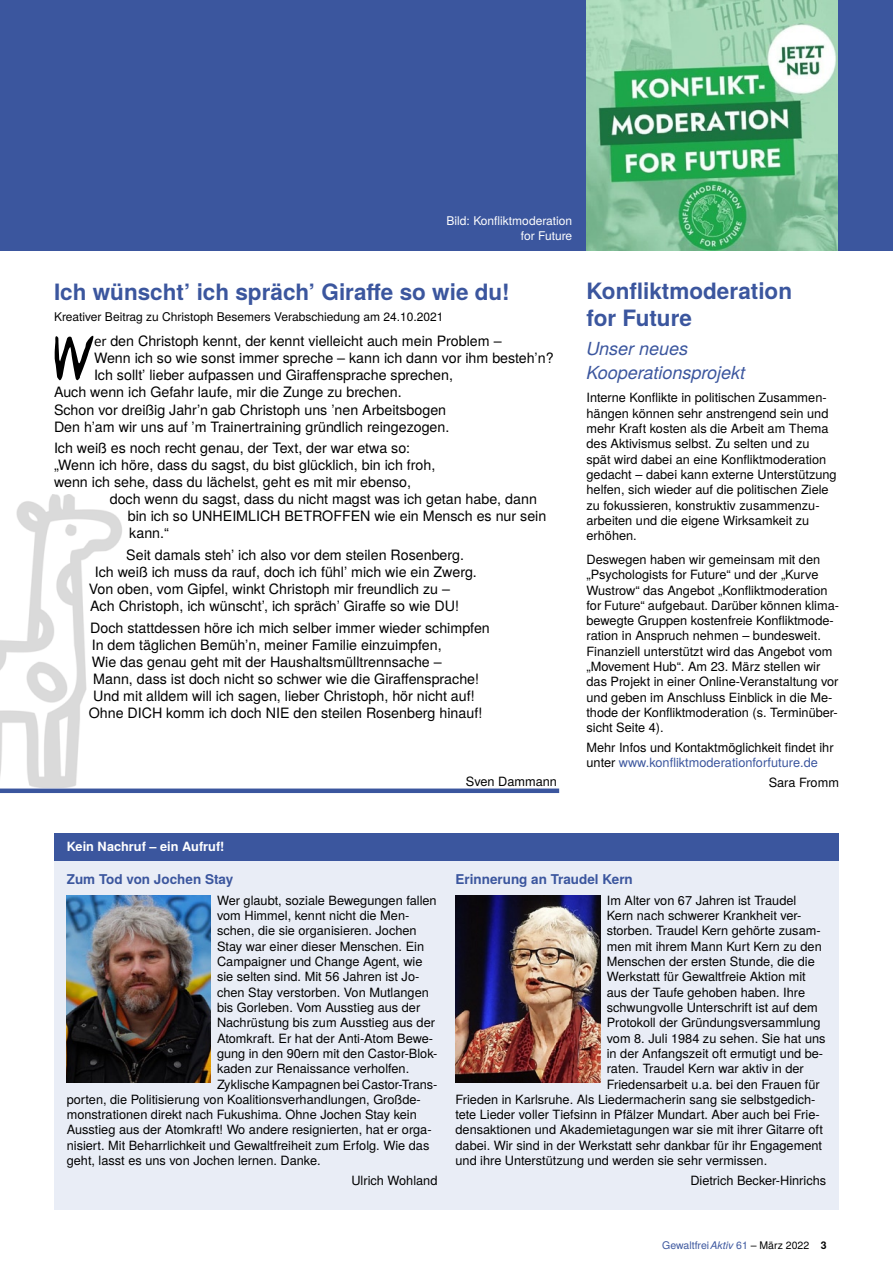
<style>
.page{position:relative;width:893px;height:1263px;background:#fff}
.page>*{position:absolute;margin:0;border:0;box-sizing:border-box;transform-origin:0 0}
.t1{font:62.55px "Greta Grotesk";color:#000}
.t2{font:700 22.5px/27px "Te X Gyre Heros";color:#3b569e}
.t3{font:italic 18px/24px "Te X Gyre Heros";color:#3b569e}
.t4{font:14.25px/17.1px "Te X Gyre Heros";color:#000}
.t5{font:700 13.5px "Te X Gyre Heros";color:#3b569e}
.t6{font:12.75px/15.3px "Te X Gyre Heros";color:#000}
.t7{font:700 12.75px "Te X Gyre Heros";color:#fff}
.t8{font:12px "Te X Gyre Heros";color:#000}
.t9{font:12px/14.4px "Te X Gyre Heros";color:#fff;text-align:right}
.t10{font:10.5px "Te X Gyre Heros";color:#3b569e}
.s1{font-family:"Gadugi"}
.s2{color:#3b569e}
.s3{font-style:italic}
.s4{color:#000}
.s5{font-weight:700;color:#000}
</style>
<div class="page">
<div style="left:0;top:0;width:893px;height:250px;background:#3b569e"></div>
<img style="left:0;top:494px;width:122px;height:294px">
<div style="left:54px;top:861px;width:785px;height:348px;background:#e9edf6"></div>
<div style="left:54px;top:833px;width:785px;height:28px;background:#3b569e"></div>
<img style="left:66px;top:896px;width:145px;height:187px">
<img style="left:456px;top:896px;width:144px;height:187px">
<img style="left:586px;top:0;width:252px;height:250px">
<div style="left:0;top:788px;width:559px;height:5px;background:#3b569e"></div>
<p class="t9" style="left:447px;top:213px;width:127px">Bild: Konfliktmoderation for Future</p>
<h2 class="t2" style="left:54px;top:277px;width:457px">Ich wünscht’ ich spräch’ Giraffe so wie du!</h2>
<p class="t8" style="left:54px;top:307px;width:391px">Kreativer Beitrag zu Christoph Besemers Verabschiedung am 24.10.2021</p>
<h1 class="t1" style="left:54px;top:330px;width:42px">W</h1>
<p class="t4" style="left:94px;top:331px;width:409px"><span class="s1">er</span> den Christoph kennt, der kennt vielleicht auch mein Problem –</p>
<p class="t4" style="left:94px;top:348px;width:461px">Wenn ich so wie sonst immer spreche – kann ich dann vor ihm besteh’n?</p>
<p class="t4" style="left:94px;top:366px;width:360px">Ich sollt’ lieber aufpassen und Giraffensprache sprechen,</p>
<p class="t4" style="left:54px;top:383px;width:349px">Auch wenn ich Gefahr laufe, mir die Zunge zu brechen.</p>
<p class="t4" style="left:54px;top:400px;width:394px">Schon vor dreißig Jahr’n gab Christoph uns ’nen Arbeitsbogen</p>
<p class="t4" style="left:54px;top:417px;width:397px">Den h’am wir uns auf ’m Trainertraining gründlich reingezogen.</p>
<p class="t4" style="left:54px;top:438px;width:383px">Ich weiß es noch recht genau, der Text, der war etwa so: „Wenn ich höre, dass du sagst, du bist glücklich, bin ich froh, wenn ich sehe, dass du lächelst, geht es mit mir ebenso,</p>
<p class="t4" style="left:128px;top:490px;width:420px;text-indent:-18px">doch wenn du sagst, dass du nicht magst was ich getan habe, dann bin ich so UNHEIMLICH BETROFFEN wie ein Mensch es nur sein kann.“</p>
<p class="t4" style="left:126px;top:545px;width:339px">Seit damals steh’ ich also vor dem steilen Rosenberg.</p>
<p class="t4" style="left:95px;top:562px;width:384px">Ich weiß ich muss da rauf, doch ich fühl’ mich wie ein Zwerg.</p>
<p class="t4" style="left:89px;top:579px;width:363px">Von oben, vom Gipfel, winkt Christoph mir freundlich zu –</p>
<p class="t4" style="left:90px;top:596px;width:370px">Ach Christoph, ich wünscht’, ich spräch’ Giraffe so wie DU!</p>
<p class="t4" style="left:90px;top:618px;width:401px">Doch stattdessen höre ich mich selber immer wieder schimpfen</p>
<p class="t4" style="left:92px;top:635px;width:351px">In dem täglichen Bemüh’n, meiner Familie einzuimpfen,</p>
<p class="t4" style="left:92px;top:652px;width:351px">Wie das genau geht mit der Haushaltsmülltrennsache –</p>
<p class="t4" style="left:93px;top:669px;width:387px">Mann, dass ist doch nicht so schwer wie die Giraffensprache!</p>
<p class="t4" style="left:93px;top:686px;width:383px">Und mit alldem will ich sagen, lieber Christoph, hör nicht auf!</p>
<p class="t4" style="left:89px;top:703px;width:395px">Ohne DICH komm ich doch NIE den steilen Rosenberg hinauf!</p>
<p class="t6" style="left:466px;top:773px;width:93px">Sven Dammann</p>
<h2 class="t2" style="left:586px;top:277px;width:207px">Konfliktmoderation for Future</h2>
<h3 class="t3" style="left:586px;top:335px;width:160px">Unser neues<br>Kooperationsprojekt</h3>
<p class="t6" style="left:586px;top:389px;width:252px">Interne Konflikte in politischen Zusammen&shy;hängen können sehr anstrengend sein und mehr Kraft kosten als die Arbeit am Thema des Aktivismus selbst. Zu selten und zu spät wird dabei an eine Konfliktmoderation gedacht – dabei kann externe Unterstützung helfen, sich wieder auf die politischen Ziele zu fokussieren, konstruktiv zusammenzu&shy;arbeiten und die eigene Wirksamkeit zu erhöhen.</p>
<p class="t6" style="left:586px;top:551px;width:254px">Deswegen haben wir gemeinsam mit den „Psychologists for Future“ und der „Kurve Wustrow“ das Angebot „Konfliktmodera-tion for Future“ aufgebaut. Darüber können klima&shy;bewegte Gruppen kostenfreie Konfliktmode&shy;ration in Anspruch nehmen – bundesweit.<br>Finanziell unterstützt wird das Angebot vom „Movement Hub“. Am 23. März stellen wir das Projekt in einer Online-Veranstaltung vor und geben im Anschluss Einblick in die Me&shy;thode der Konfliktmoderation (s. Terminüber&shy;sicht Seite 4).</p>
<p class="t6" style="left:586px;top:739px;width:249px">Mehr Infos und Kontaktmöglichkeit findet ihr unter <span class="s2">www.konfliktmoderationforfuture.de</span></p>
<p class="t6" style="left:769px;top:773px;width:72px">Sara Fromm</p>
<p class="t7" style="left:67px;top:837px;width:159px">Kein Nachruf – ein Aufruf!</p>
<p class="t5" style="left:67px;top:869px;width:168px">Zum Tod von Jochen Stay</p>
<p class="t6" style="left:217px;top:892px;width:221px">Wer glaubt, soziale Bewegungen fallen</p>
<p class="t6" style="left:217px;top:907px;width:194px">vom Himmel, kennt nicht die Men-</p>
<p class="t6" style="left:217px;top:922px;width:201px">schen, die sie organisieren. Jochen</p>
<p class="t6" style="left:217px;top:938px;width:209px">Stay war einer dieser Menschen. Ein</p>
<p class="t6" style="left:217px;top:953px;width:207px">Campaigner und Change Agent, wie</p>
<p class="t6" style="left:217px;top:968px;width:204px">sie selten sind. Mit 56 Jahren ist Jo-</p>
<p class="t6" style="left:217px;top:983px;width:213px">chen Stay verstorben. Von Mutlangen</p>
<p class="t6" style="left:217px;top:999px;width:205px">bis Gorleben. Vom Ausstieg aus der</p>
<p class="t6" style="left:217px;top:1014px;width:219px">Nachrüstung bis zum Ausstieg aus der</p>
<p class="t6" style="left:217px;top:1029px;width:216px">Atomkraft. Er hat der Anti-Atom Bewe-</p>
<p class="t6" style="left:217px;top:1045px;width:221px">gung in den 90ern mit den Castor-Blok-</p>
<p class="t6" style="left:217px;top:1060px;width:194px">kaden zur Renaissance verholfen.</p>
<p class="t6" style="left:217px;top:1075px;width:221px">Zykli-sche Kampagnen bei Castor-Trans-</p>
<p class="t6" style="left:67px;top:1091px;width:356px">porten, die Politisierung von Koalitionsverhandlungen, Großde-</p>
<p class="t6" style="left:67px;top:1106px;width:352px">monstrationen direkt nach Fukushima. Ohne Jochen Stay kein</p>
<p class="t6" style="left:67px;top:1121px;width:366px">Ausstieg aus der Atomkraft! Wo andere resignierten, hat er orga-</p>
<p class="t6" style="left:67px;top:1136px;width:364px">nisiert. Mit Beharrlich-keit und Gewaltfreiheit zum Erfolg. Wie das</p>
<p class="t6" style="left:67px;top:1152px;width:255px">geht, lasst es uns von Jochen lernen. Danke.</p>
<p class="t6" style="left:351px;top:1171px;width:88px">Ulrich Wohland</p>
<p class="t5" style="left:455px;top:869px;width:179px">Erinnerung an Traudel Kern</p>
<p class="t6" style="left:607px;top:892px;width:191px">Im Alter von 67 Jahren ist Traudel</p>
<p class="t6" style="left:607px;top:907px;width:196px">Kern nach schwerer Krank-heit ver-</p>
<p class="t6" style="left:607px;top:922px;width:215px">storben. Traudel Kern gehörte zusam-</p>
<p class="t6" style="left:607px;top:938px;width:217px">men mit ihrem Mann Kurt Kern zu den</p>
<p class="t6" style="left:607px;top:953px;width:210px">Menschen der ersten Stunde, die die</p>
<p class="t6" style="left:607px;top:968px;width:200px">Werkstatt für Gewaltfreie Aktion mit</p>
<p class="t6" style="left:607px;top:983px;width:200px">aus der Taufe gehoben haben. Ihre</p>
<p class="t6" style="left:607px;top:999px;width:213px">schwungvolle Unterschrift ist auf dem</p>
<p class="t6" style="left:607px;top:1014px;width:215px">Protokoll der Gründungsversammlung</p>
<p class="t6" style="left:607px;top:1029px;width:220px">vom 8. Juli 1984 zu sehen. Sie hat uns</p>
<p class="t6" style="left:607px;top:1045px;width:218px">in der Anfangszeit oft ermutigt und be-</p>
<p class="t6" style="left:607px;top:1060px;width:199px">raten. Traudel Kern war aktiv in der</p>
<p class="t6" style="left:607px;top:1075px;width:215px">Friedensarbeit u.a. bei den Frauen für</p>
<p class="t6" style="left:455px;top:1091px;width:362px">Frieden in Karlsruhe. Als Liedermacherin sang sie selbstgedich-</p>
<p class="t6" style="left:455px;top:1106px;width:366px">tete Lieder voller Tiefsinn in Pfälzer Mundart. Aber auch bei Frie-</p>
<p class="t6" style="left:455px;top:1121px;width:369px">densaktionen und Akademietagungen war sie mit ihrer Gitarre oft</p>
<p class="t6" style="left:455px;top:1136px;width:368px">dabei. Wir sind in der Werkstatt sehr dankbar für ihr Engagement</p>
<p class="t6" style="left:455px;top:1152px;width:313px">und ihre Unterstützung und werden sie sehr vermissen.</p>
<p class="t6" style="left:690px;top:1171px;width:137px">Dietrich Becker-Hinrichs</p>
<p class="t10" style="left:662px;top:1236px;width:166px">Gewaltfrei<span class="s3">Aktiv</span> 61 <span class="s4">– März 2022</span> <span class="s5">3</span></p>
</div>
